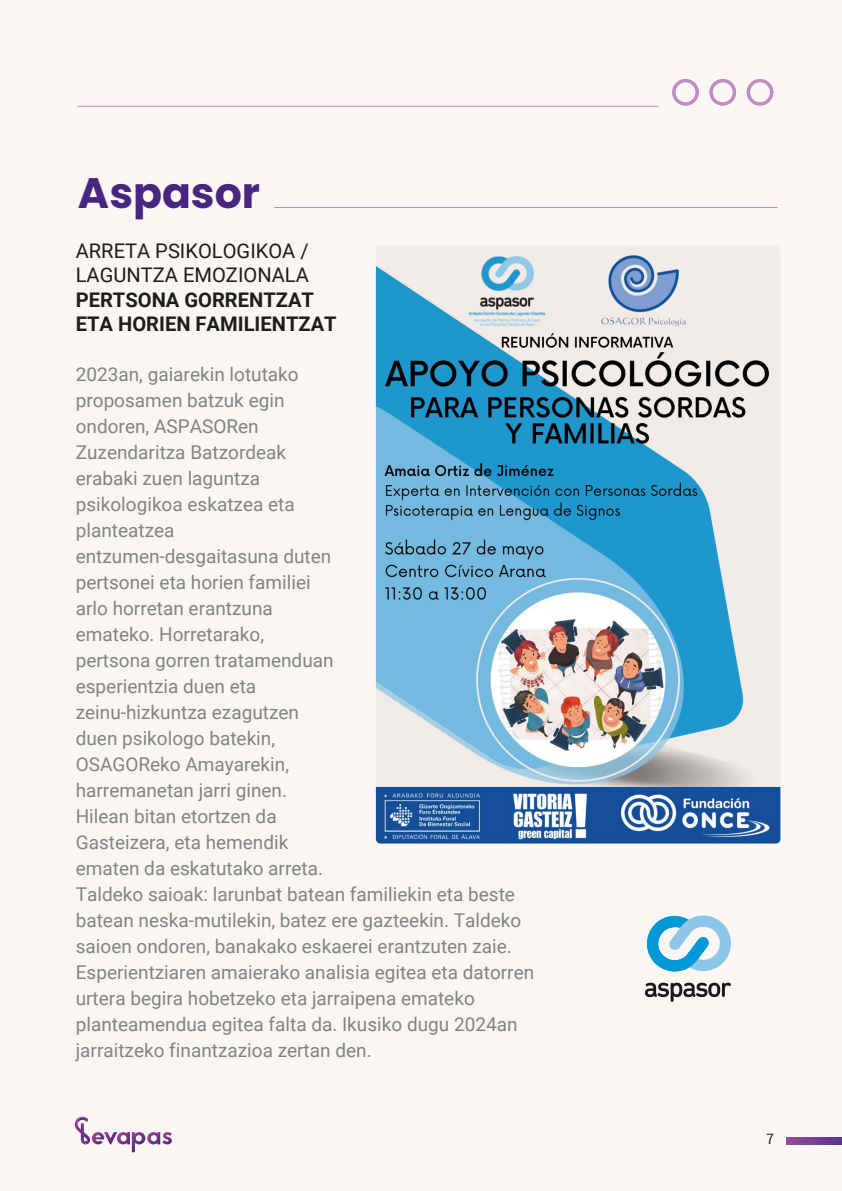
<style>
.page{position:relative;width:842px;height:1191px;background:#faf6f3}
.page>*{position:absolute;margin:0;border:0;box-sizing:border-box;transform-origin:0 0}
.t1{font:700 42.6px "Poppins";color:#48267f}
.t2{font:700 20.2px/24.2px "Roboto";color:#1d1d1b}
.t3{font:20.2px/24.2px "Roboto";color:#1d1d1b}
.t4{font:19px/26px "Roboto";color:#828383}
.t5{font:16px "Source Sans Pro";color:#1e1e1c}
</style>
<div class="page">
<svg style="left:74px;top:1116px;width:98px;height:36px"></svg>
<svg style="left:787px;top:1137px;width:55px;height:7px"></svg>
<hr style="left:77px;top:106px;width:582px;height:1px;background:#c18cbe">
<svg style="left:746px;top:79px;width:28px;height:27px"></svg>
<svg style="left:709px;top:79px;width:28px;height:27px"></svg>
<svg style="left:672px;top:79px;width:28px;height:27px"></svg>
<img style="left:376px;top:246px;width:404px;height:597px">
<svg style="left:645px;top:982px;width:86px;height:20px"></svg>
<svg style="left:647px;top:915px;width:84px;height:57px"></svg>
<hr style="left:274px;top:207px;width:504px;height:1px;background:#c18cbe">
<h1 class="t1" style="left:78px;top:168px;width:184px">Aspasor</h1>
<p class="t3" style="left:76px;top:238px;width:235px">ARRETA PSIKOLOGIKOA /<br>LAGUNTZA EMOZIONALA</p>
<p class="t2" style="left:76px;top:286px;width:262px">PERTSONA GORRENTZAT<br>ETA HORIEN FAMILIENTZAT</p>
<p class="t4" style="left:76px;top:360px;width:460px">2023an, gaiarekin lotutako<br>proposamen batzuk egin<br>ondoren, ASPASORen<br>Zuzendaritza Batzordeak<br>erabaki zuen laguntza<br>psikologikoa eskatzea eta<br>planteatzea<br>entzumen-desgaitasuna duten<br>pertsonei eta horien familiei<br>arlo horretan erantzuna<br>emateko. Horretarako,<br>pertsona gorren tratamenduan<br>esperientzia duen eta<br>zeinu-hizkuntza ezagutzen<br>duen psikologo batekin,<br>OSAGOReko Amayarekin,<br>harremanetan jarri ginen.<br>Hilean bitan etortzen da<br>Gasteizera, eta hemendik<br>ematen da eskatutako arreta.<br>Taldeko saioak: larunbat batean familiekin eta beste batean neska-mutilekin, batez ere gazteekin. Taldeko saioen ondoren, banakako eskaerei erantzuten zaie.<br>Esperientziaren amaierako analisia egitea eta datorren urtera begira hobetzeko eta jarraipena emateko planteamendua egitea falta da. Ikusiko dugu 2024an jarraitzeko finantzazioa zertan den.</p>
<p class="t5" style="left:766px;top:1129px;width:9px">7</p>
</div>
